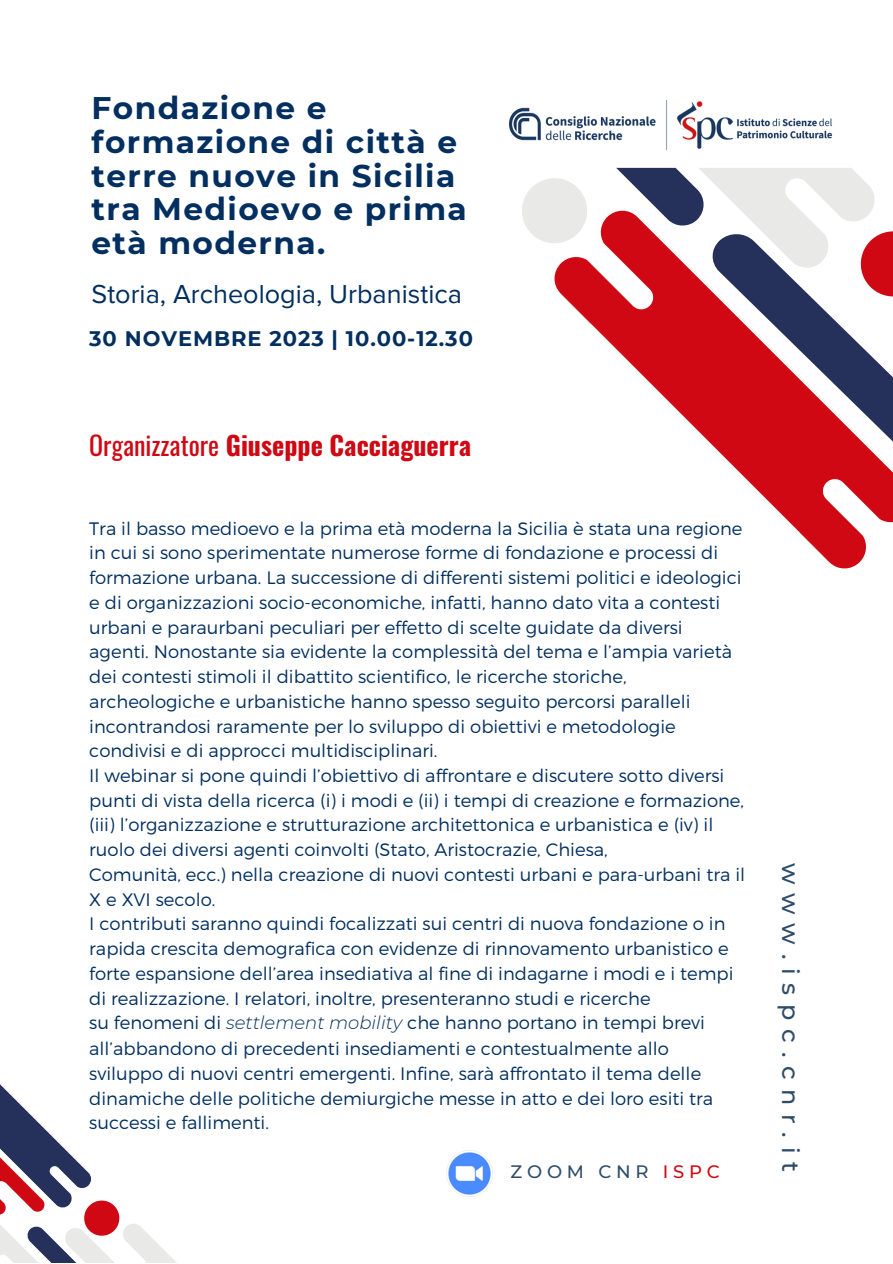
<style>
.page{position:relative;width:893px;height:1264px;background:#fff}
.page>*{position:absolute;margin:0;border:0;box-sizing:border-box;transform-origin:0 0}
.t1{font:700 31.2px/33.8px "Montserrat";letter-spacing:.045em;color:#022f5f}
.t2{font:27px "Proxima Nova";color:#022f5f}
.t3{font:700 26.1px "Oswald";color:#d00813}
.t4{font:500 23.85px "Montserrat";letter-spacing:.37em;color:#2e4c69}
.t5{font:700 21px "Montserrat";letter-spacing:.045em;color:#022f5f}
.t6{font:300 18px/24.8px "Montserrat";color:#022f5f}
.t7{font:500 18px "Montserrat";letter-spacing:.265em;color:#2e4c69}
.s1{font-weight:400}
.s2{font-style:italic}
.s3{color:#d00813}
</style>
<div class="page">
<svg style="left:522px;top:178px;width:65px;height:65px"></svg>
<svg style="left:552px;top:209px;width:340px;height:360px"></svg>
<svg style="left:710px;top:296px;width:182px;height:199px;fill:#d00813"></svg>
<svg style="left:616px;top:168px;width:276px;height:128px"></svg>
<img style="left:509px;top:100px;width:324px;height:68px">
<img style="left:446px;top:1150px;width:46px;height:46px">
<svg style="left:0;top:1084px;width:176px;height:178px"></svg>
<p class="t1" style="left:91px;top:91px;width:377px">Fondazione e formazione di città e terre nuove in Sicilia tra Medioevo e prima età moderna.</p>
<p class="t2" style="left:91px;top:281px;width:372px">Storia, Archeologia, Urbanistica</p>
<p class="t5" style="left:89px;top:326px;width:385px">30 NOVEMBRE 2023 | 10.00-12.30</p>
<p class="t3" style="left:89px;top:425px;width:383px"><span class="s1">Organizzatore</span> Giuseppe Cacciaguerra</p>
<p class="t6" style="left:89px;top:515px;width:654px">Tra il basso medioevo e la prima età moderna la Sicilia è stata una regione in cui si sono sperimentate numerose forme di fondazione e processi di formazione urbana. La successione di differenti sistemi politici e ideologici e di organizzazioni socio-economiche, infatti, hanno dato vita a contesti urbani e paraurbani peculiari per effetto di scelte guidate da diversi agenti. Nonostante sia evidente la complessità del tema e l’ampia varietà dei contesti stimoli il dibattito scientifico, le ricerche storiche, archeologiche e urbanistiche hanno spesso seguito percorsi paralleli incontrandosi raramente per lo sviluppo di obiettivi e metodologie condivisi e di approcci multidisciplinari.</p>
<p class="t6" style="left:89px;top:762px;width:656px">Il webinar si pone quindi l’obiettivo di affrontare e discutere sotto diversi punti di vista della ricerca (i) i modi e (ii) i tempi di creazione e formazione, (iii) l’organizzazione e strutturazione architettonica e urbanistica e (iv) il ruolo dei diversi agenti coinvolti (Stato, Aristocrazie, Chiesa,</p>
<p class="t6" style="left:89px;top:861px;width:657px">Comunità, ecc.) nella creazione di nuovi contesti urbani e para-urbani tra il<br>X e XVI secolo.</p>
<p class="t6" style="left:89px;top:910px;width:645px">I contributi saranno quindi focalizzati sui centri di nuova fondazione o in rapida crescita demografica con evidenze di rinnovamento urbanistico e forte espansione dell’area insediativa al fine di indagarne i modi e i tempi di realizzazione. I relatori, inoltre, presenteranno studi e ricerche</p>
<p class="t6" style="left:89px;top:1009px;width:625px">su fenomeni di <span class="s2">settlement mobility</span> che hanno portano in tempi brevi all’abbandono di precedenti insediamenti e contestualmente allo sviluppo di nuovi centri emergenti. Infine, sarà affrontato il tema delle dinamiche delle politiche demiurgiche messe in atto e dei loro esiti tra successi e fallimenti.</p>
<p class="t7" style="left:510px;top:1160px;width:211px">ZOOM CNR <span class="s3">ISPC</span></p>
<p class="t4" style="left:805px;top:862px;width:311px;rotate:90deg">www.ispc.cnr.it</p>
</div>
